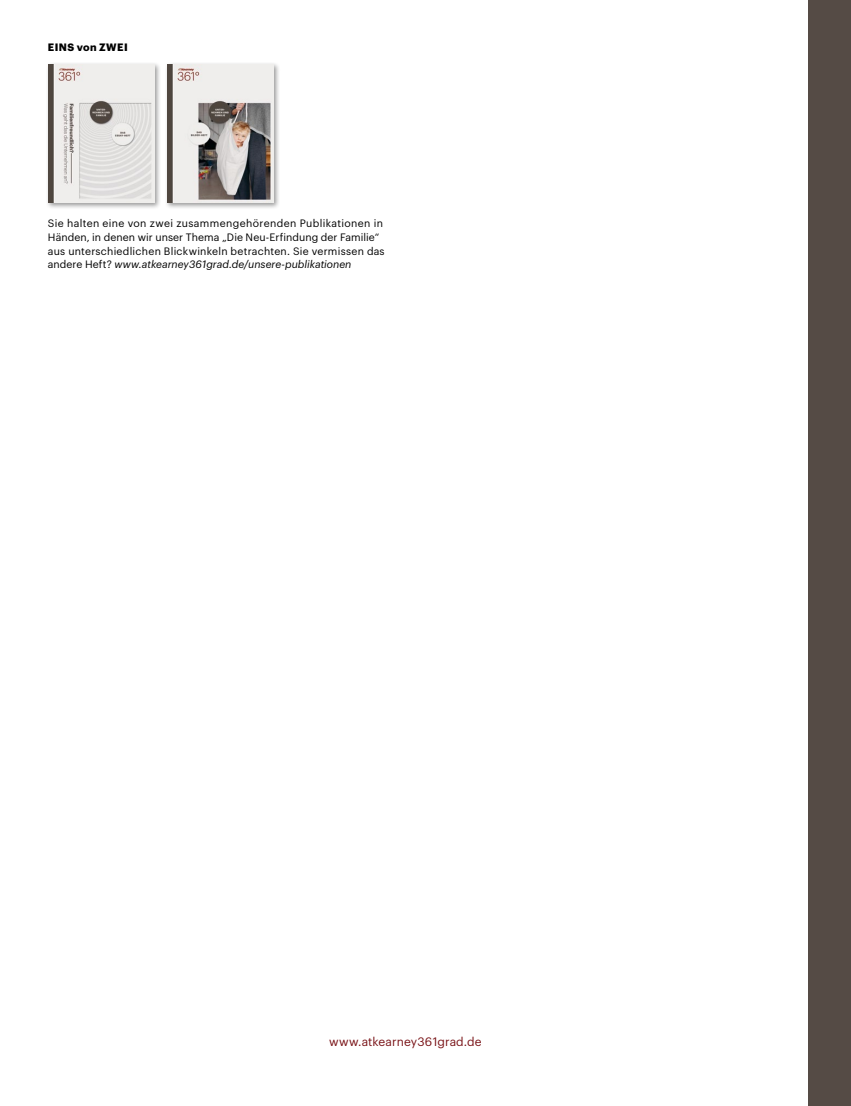
<style>
.page{position:relative;width:851px;height:1106px;background:#fff}
.page>*{position:absolute;margin:0;border:0;box-sizing:border-box;transform-origin:0 0}
.t1{font:12px "Graphik";letter-spacing:.01em;color:#791317}
.t2{font:10.5px/13.5px "Graphik";letter-spacing:.02em;color:#000}
.t3{font:700 10.5px "Graphik";letter-spacing:.035em;color:#000}
.s1{font-style:italic}
</style>
<div class="page">
<div style="left:45px;top:62px;width:116px;height:148px;background:#000;opacity:.4"></div>
<img style="left:48px;top:65px;width:106px;height:138px">
<div style="left:164px;top:62px;width:116px;height:148px;background:#000;opacity:.4"></div>
<img style="left:167px;top:65px;width:106px;height:138px">
<div style="left:808px;top:0;width:42px;height:1106px;background:#554b45"></div>
<p class="t3" style="left:48px;top:39px;width:8px">EINS</p>
<p class="t3" style="left:77px;top:39px;width:46px">von ZWEI</p>
<p class="t2" style="left:48px;top:216px;width:338px">Sie halten eine von zwei zusammengehörenden Publikationen in Händen, in denen wir unser Thema „Die Neu-Erfindung der Familie“ aus unterschiedlichen Blickwinkeln betrachten. Sie vermissen das andere Heft? <span class="s1">www.atkearney361grad.de/unsere-publikationen</span></p>
<p class="t1" style="left:329px;top:1033px;width:154px">www.atkearney361grad.de</p>
</div>
